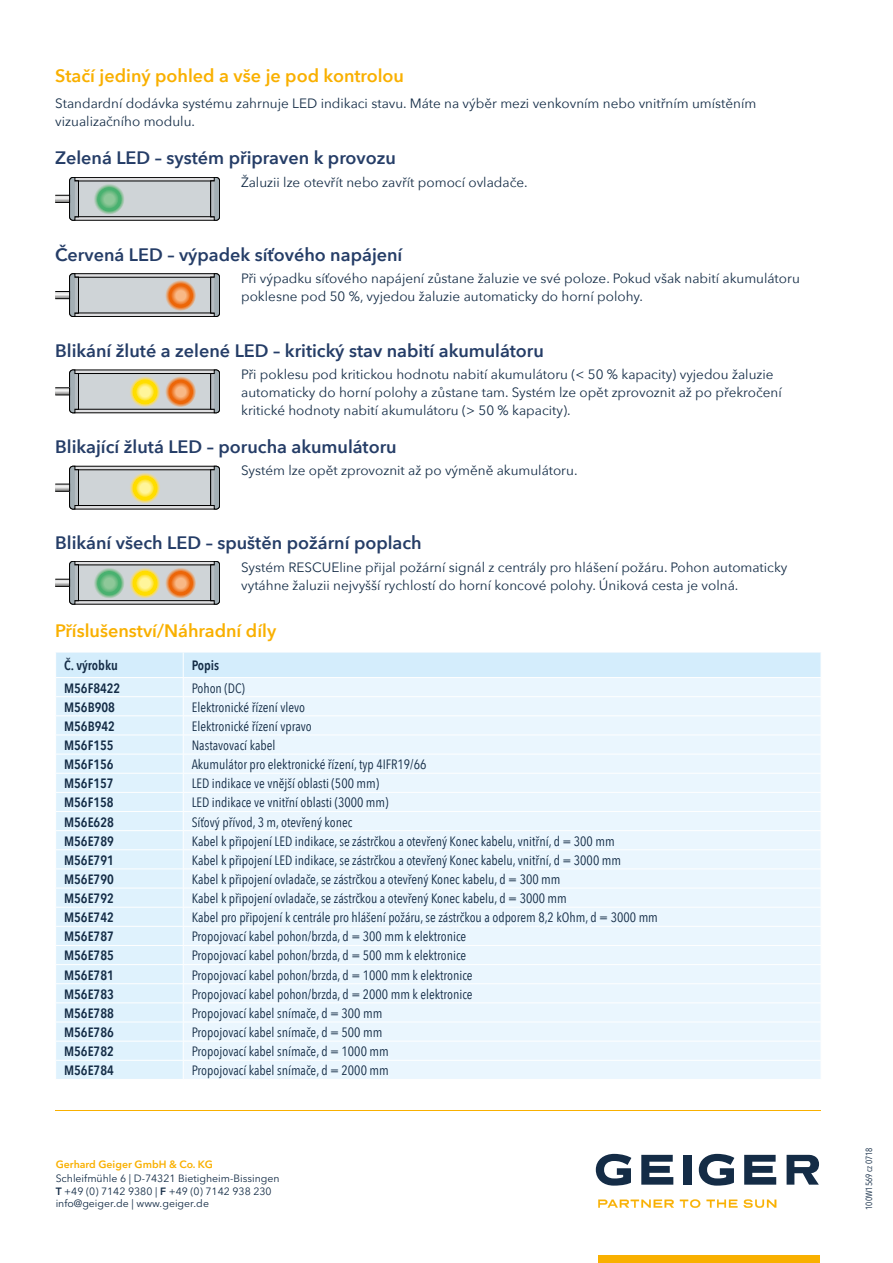
<style>
.page{position:relative;width:893px;height:1263px;background:#fff}
.page>*{position:absolute;margin:0;border:0;box-sizing:border-box;transform-origin:0 0}
.t1{font:600 18px "Avenir Next";color:#253d67}
.t2{font:600 18px "Avenir Next";color:#f9b000}
.t3{font:13.5px "Avenir Next Condensed";color:#142c46}
.t4{font:13.5px/18px "Avenir Next";color:#142c46}
.t5{font:600 13.5px "Avenir Next Condensed";color:#142c46}
.t6{font:10.5px/13.5px "Avenir Next";color:#142c46}
.t7{font:600 10.5px "Avenir Next";color:#f9b000}
.t8{font:9px "Avenir Next Condensed";color:#142c46}
.s1{font-weight:600}
</style>
<div class="page">
<div style="left:598px;top:1255px;width:221px;height:8px;background:#f9b000"></div>
<hr style="left:55px;top:1110px;width:766px;height:1px;background:#f9b000">
<svg style="left:641px;top:1155px;width:32px;height:30px"></svg>
<div style="left:683px;top:1155px;width:8px;height:30px;background:#142c46"></div>
<svg style="left:744px;top:1155px;width:32px;height:30px"></svg>
<svg style="left:787px;top:1155px;width:32px;height:30px"></svg>
<svg style="left:596px;top:1154px;width:35px;height:31px"></svg>
<svg style="left:699px;top:1154px;width:35px;height:31px"></svg>
<svg style="left:598px;top:1199px;width:76px;height:9px"></svg>
<svg style="left:680px;top:1199px;width:20px;height:9px"></svg>
<svg style="left:706px;top:1199px;width:31px;height:9px"></svg>
<svg style="left:744px;top:1199px;width:32px;height:9px"></svg>
<svg style="left:70px;top:177px;width:150px;height:43px"></svg>
<div style="left:69px;top:177px;width:151px;height:44px;border:1px solid #000;border-radius:4px"></div>
<div style="left:75px;top:181px;width:140px;height:36px;background:#cfd4d7;border:1px solid #000"></div>
<svg style="left:69px;top:177px;width:10px;height:44px"></svg>
<svg style="left:75px;top:181px;width:4px;height:36px"></svg>
<svg style="left:210px;top:177px;width:10px;height:44px"></svg>
<svg style="left:210px;top:181px;width:5px;height:36px"></svg>
<svg style="left:57px;top:197px;width:11px;height:4px"></svg>
<div style="left:55px;top:195px;width:15px;height:8px;border:1px solid #000"></div>
<svg style="left:93px;top:183px;width:31px;height:31px"></svg>
<svg style="left:99px;top:189px;width:19px;height:19px"></svg>
<svg style="left:70px;top:274px;width:150px;height:43px"></svg>
<div style="left:69px;top:273px;width:151px;height:44px;border:1px solid #000;border-radius:4px"></div>
<div style="left:75px;top:277px;width:140px;height:36px;background:#cfd4d7;border:1px solid #000"></div>
<svg style="left:69px;top:273px;width:10px;height:44px"></svg>
<svg style="left:75px;top:277px;width:4px;height:36px"></svg>
<svg style="left:210px;top:273px;width:10px;height:44px"></svg>
<svg style="left:210px;top:277px;width:5px;height:36px"></svg>
<svg style="left:57px;top:293px;width:11px;height:4px"></svg>
<div style="left:55px;top:291px;width:15px;height:8px;border:1px solid #000"></div>
<svg style="left:165px;top:279px;width:31px;height:32px"></svg>
<svg style="left:171px;top:285px;width:19px;height:20px"></svg>
<div style="left:70px;top:370px;width:150px;height:43px;background:#dedee0;border-radius:4px"></div>
<div style="left:69px;top:370px;width:151px;height:43px;border:1px solid #000;border-radius:4px"></div>
<div style="left:75px;top:373px;width:140px;height:37px;background:#cfd4d7;border:1px solid #000"></div>
<svg style="left:69px;top:370px;width:10px;height:43px"></svg>
<svg style="left:75px;top:373px;width:4px;height:37px"></svg>
<svg style="left:210px;top:370px;width:10px;height:43px"></svg>
<svg style="left:210px;top:373px;width:5px;height:37px"></svg>
<svg style="left:57px;top:389px;width:11px;height:4px"></svg>
<svg style="left:165px;top:376px;width:31px;height:31px"></svg>
<svg style="left:171px;top:382px;width:19px;height:19px"></svg>
<svg style="left:129px;top:376px;width:31px;height:31px"></svg>
<svg style="left:135px;top:382px;width:19px;height:19px"></svg>
<div style="left:70px;top:466px;width:150px;height:43px;background:#dedee0;border-radius:4px"></div>
<div style="left:69px;top:466px;width:151px;height:43px;border:1px solid #000;border-radius:4px"></div>
<div style="left:75px;top:469px;width:140px;height:37px;background:#cfd4d7;border:1px solid #000"></div>
<svg style="left:69px;top:466px;width:10px;height:43px"></svg>
<svg style="left:75px;top:469px;width:4px;height:37px"></svg>
<svg style="left:210px;top:466px;width:10px;height:43px"></svg>
<svg style="left:210px;top:469px;width:5px;height:37px"></svg>
<svg style="left:57px;top:486px;width:11px;height:3px"></svg>
<svg style="left:129px;top:472px;width:31px;height:31px"></svg>
<svg style="left:135px;top:478px;width:19px;height:19px"></svg>
<svg style="left:70px;top:561px;width:150px;height:43px"></svg>
<div style="left:69px;top:561px;width:151px;height:43px;border:1px solid #000;border-radius:4px"></div>
<div style="left:75px;top:565px;width:140px;height:36px;background:#cfd4d7;border:1px solid #000"></div>
<svg style="left:69px;top:561px;width:10px;height:43px"></svg>
<svg style="left:75px;top:565px;width:4px;height:36px"></svg>
<svg style="left:210px;top:561px;width:10px;height:43px"></svg>
<svg style="left:210px;top:565px;width:5px;height:36px"></svg>
<svg style="left:57px;top:581px;width:11px;height:4px"></svg>
<div style="left:55px;top:579px;width:15px;height:8px;border:1px solid #000"></div>
<svg style="left:129px;top:567px;width:31px;height:31px"></svg>
<svg style="left:135px;top:573px;width:19px;height:19px"></svg>
<svg style="left:93px;top:567px;width:31px;height:31px"></svg>
<svg style="left:99px;top:573px;width:19px;height:19px"></svg>
<svg style="left:165px;top:567px;width:31px;height:31px"></svg>
<svg style="left:171px;top:573px;width:19px;height:19px"></svg>
<svg style="left:56px;top:652px;width:765px;height:427px;background:#e8f5fd"></svg>
<h1 class="t2" style="left:55px;top:60px;width:350px">Stačí jediný pohled a vše je pod kontrolou</h1>
<p class="t4" style="left:55px;top:94px;width:703px">Standardní dodávka systému zahrnuje LED indikaci stavu. Máte na výběr mezi venkovním nebo vnitřním umístěním vizualizačního modulu.</p>
<h1 class="t1" style="left:55px;top:143px;width:342px">Zelená LED – systém připraven k provozu</h1>
<p class="t4" style="left:241px;top:172px;width:288px">Žaluzii lze otevřít nebo zavřít pomocí ovladače.</p>
<h1 class="t1" style="left:55px;top:239px;width:349px">Červená LED – výpadek síťového napájení</h1>
<p class="t4" style="left:241px;top:269px;width:560px">Při výpadku síťového napájení zůstane žaluzie ve své poloze. Pokud však nabití akumulátoru poklesne pod 50 %, vyjedou žaluzie automaticky do horní polohy.</p>
<h1 class="t1" style="left:55px;top:335px;width:490px">Blikání žluté a zelené LED – kritický stav nabití akumulátoru</h1>
<p class="t4" style="left:241px;top:365px;width:542px">Při poklesu pod kritickou hodnotu nabití akumulátoru (&lt; 50 % kapacity) vyjedou žaluzie automaticky do horní polohy a zůstane tam. Systém lze opět zprovoznit až po překročení kritické hodnoty nabití akumulátoru (&gt; 50 % kapacity).</p>
<h1 class="t1" style="left:55px;top:431px;width:343px">Blikající žlutá LED – porucha akumulátoru</h1>
<p class="t4" style="left:241px;top:461px;width:338px">Systém lze opět zprovoznit až po výměně akumulátoru.</p>
<h1 class="t1" style="left:55px;top:528px;width:368px">Blikání všech LED – spuštěn požární poplach</h1>
<p class="t4" style="left:241px;top:557px;width:548px">Systém RESCUEline přijal požární signál z centrály pro hlášení požáru. Pohon automaticky vytáhne žaluzii nejvyšší rychlostí do horní koncové polohy. Úniková cesta je volná.</p>
<h1 class="t2" style="left:55px;top:615px;width:222px">Příslušenství/Náhradní díly</h1>
<p class="t5" style="left:64px;top:654px;width:55px">Č. výrobku</p>
<p class="t5" style="left:192px;top:654px;width:29px">Popis</p>
<p class="t5" style="left:64px;top:676px;width:58px">M56F8422</p>
<p class="t3" style="left:192px;top:676px;width:55px">Pohon (DC)</p>
<p class="t5" style="left:64px;top:695px;width:52px">M56B908</p>
<p class="t3" style="left:192px;top:695px;width:115px">Elektronické řízení vlevo</p>
<p class="t5" style="left:64px;top:714px;width:52px">M56B942</p>
<p class="t3" style="left:192px;top:714px;width:122px">Elektronické řízení vpravo</p>
<p class="t5" style="left:64px;top:733px;width:51px">M56F155</p>
<p class="t3" style="left:192px;top:734px;width:85px">Nastavovací kabel</p>
<p class="t5" style="left:64px;top:753px;width:51px">M56F156</p>
<p class="t3" style="left:192px;top:753px;width:236px">Akumulátor pro elektronické řízení, typ 4IFR19/66</p>
<p class="t5" style="left:64px;top:772px;width:51px">M56F157</p>
<p class="t3" style="left:192px;top:772px;width:189px">LED indikace ve vnější oblasti (500 mm)</p>
<p class="t5" style="left:64px;top:791px;width:51px">M56F158</p>
<p class="t3" style="left:192px;top:791px;width:198px">LED indikace ve vnitřní oblasti (3000 mm)</p>
<p class="t5" style="left:64px;top:810px;width:51px">M56E628</p>
<p class="t3" style="left:192px;top:810px;width:162px">Síťový přívod, 3 m, otevřený konec</p>
<p class="t5" style="left:64px;top:829px;width:51px">M56E789</p>
<p class="t3" style="left:192px;top:829px;width:424px">Kabel k připojení LED indikace, se zástrčkou a otevřený Konec kabelu, vnitřní, d = 300 mm</p>
<p class="t5" style="left:64px;top:848px;width:51px">M56E791</p>
<p class="t3" style="left:192px;top:848px;width:431px">Kabel k připojení LED indikace, se zástrčkou a otevřený Konec kabelu, vnitřní, d = 3000 mm</p>
<p class="t5" style="left:64px;top:867px;width:51px">M56E790</p>
<p class="t3" style="left:192px;top:868px;width:370px">Kabel k připojení ovladače, se zástrčkou a otevřený Konec kabelu, d = 300 mm</p>
<p class="t5" style="left:64px;top:887px;width:51px">M56E792</p>
<p class="t3" style="left:192px;top:887px;width:377px">Kabel k připojení ovladače, se zástrčkou a otevřený Konec kabelu, d = 3000 mm</p>
<p class="t5" style="left:64px;top:906px;width:51px">M56E742</p>
<p class="t3" style="left:192px;top:906px;width:468px">Kabel pro připojení k centrále pro hlášení požáru, se zástrčkou a odporem 8,2 kOhm, d = 3000 mm</p>
<p class="t5" style="left:64px;top:925px;width:51px">M56E787</p>
<p class="t3" style="left:192px;top:925px;width:276px">Propojovací kabel pohon/brzda, d = 300 mm k elektronice</p>
<p class="t5" style="left:64px;top:944px;width:51px">M56E785</p>
<p class="t3" style="left:192px;top:944px;width:276px">Propojovací kabel pohon/brzda, d = 500 mm k elektronice</p>
<p class="t5" style="left:64px;top:963px;width:51px">M56E781</p>
<p class="t3" style="left:192px;top:963px;width:282px">Propojovací kabel pohon/brzda, d = 1000 mm k elektronice</p>
<p class="t5" style="left:64px;top:982px;width:51px">M56E783</p>
<p class="t3" style="left:192px;top:982px;width:282px">Propojovací kabel pohon/brzda, d = 2000 mm k elektronice</p>
<p class="t5" style="left:64px;top:1001px;width:51px">M56E788</p>
<p class="t3" style="left:192px;top:1001px;width:192px">Propojovací kabel snímače, d = 300 mm</p>
<p class="t5" style="left:64px;top:1020px;width:51px">M56E786</p>
<p class="t3" style="left:192px;top:1021px;width:192px">Propojovací kabel snímače, d = 500 mm</p>
<p class="t5" style="left:64px;top:1040px;width:51px">M56E782</p>
<p class="t3" style="left:192px;top:1040px;width:199px">Propojovací kabel snímače, d = 1000 mm</p>
<p class="t5" style="left:64px;top:1059px;width:51px">M56E784</p>
<p class="t3" style="left:192px;top:1059px;width:199px">Propojovací kabel snímače, d = 2000 mm</p>
<p class="t7" style="left:56px;top:1155px;width:159px">Gerhard Geiger GmbH &amp; Co. KG</p>
<p class="t6" style="left:56px;top:1171px;width:225px">Schleifmühle 6 | D-74321 Bietigheim-Bissingen<br><span class="s1">T</span> +49 (0) 7142 9380 | <span class="s1">F</span> +49 (0) 7142 938 230</p>
<p class="t6" style="left:56px;top:1196px;width:155px">info@geiger.de | www.geiger.de</p>
<p class="t8" style="left:861px;top:1210px;width:64px;rotate:-90deg">100W1569 cz 0718</p>
</div>
